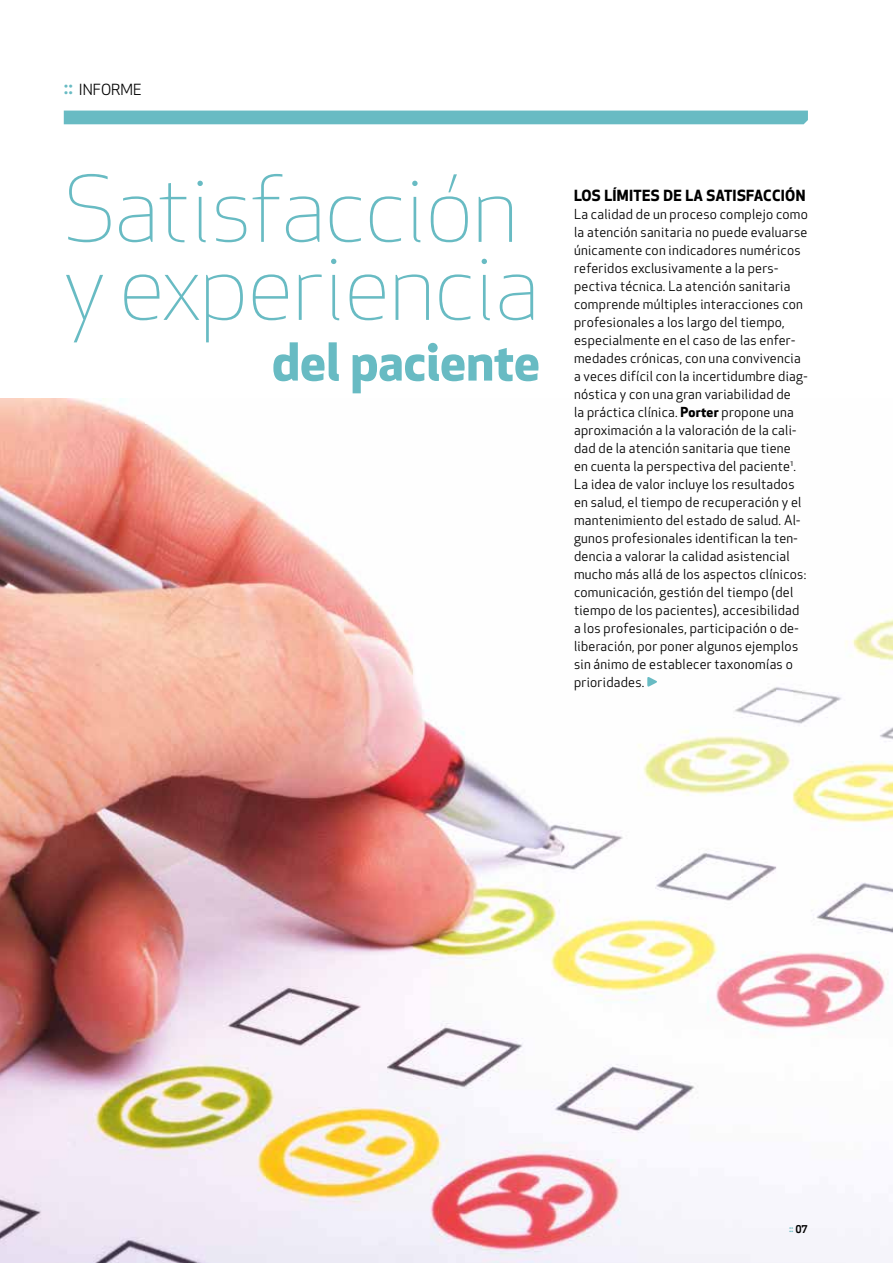
<style>
.page{position:relative;width:893px;height:1263px;background:#fff}
.page>*{position:absolute;margin:0;border:0;box-sizing:border-box;transform-origin:0 0}
.t1{font:300 90px/78px "Apex New";letter-spacing:-.01em;color:#68bbc3}
.t2{font:700 51px "Apex New";color:#68bbc3}
.t3{font:700 15px "Apex New";letter-spacing:.02em;color:#000}
.t4{font:15px "Apex New";color:#000}
.t5{font:13.5px/18px "Apex New";letter-spacing:.02em;color:#000}
.t6{font:500 10.5px "Apex New";color:#68bbc3}
.s1{font-weight:500;font-size:21px;color:#68bbc3}
.s2{font-weight:700}
.s3{font-family:"Apex Serif";font-weight:700;color:#000}
</style>
<div class="page">
<img style="left:0;top:399px;width:893px;height:864px">
<div style="left:64px;top:111px;width:744px;height:13px;background:#68bbc3"></div>
<svg style="left:647px;top:676px;width:11px;height:11px"></svg>
<p class="t4" style="left:64px;top:80px;width:79px"><span class="s1">::</span> INFORME</p>
<h1 class="t1" style="left:64px;top:171px;width:477px">Satisfacción y experiencia</h1>
<h2 class="t2" style="left:272px;top:325px;width:269px">del paciente</h2>
<p class="t3" style="left:574px;top:184px;width:233px">LOS LÍMITES DE LA SATISFACCIÓN</p>
<p class="t5" style="left:574px;top:205px;width:235px">La calidad de un proceso complejo como la atención sanitaria no puede evaluarse únicamente con indicadores numéricos referidos exclusivamente a la pers&shy;pectiva técnica. La atención sanitaria comprende múltiples interacciones con profesionales a los largo del tiempo, especialmente en el caso de las enfer&shy;medades crónicas, con una convivencia a veces difícil con la incertidumbre diag&shy;nóstica y con una gran variabilidad de<br>la práctica clínica. <span class="s2">Porter</span> propone una aproximación a la valoración de la cali&shy;dad de la atención sanitaria que tiene en cuenta la perspectiva del paciente<sup>1</sup>.<br>La idea de valor incluye los resultados en salud, el tiempo de recuperación y el mantenimiento del estado de salud. Al&shy;gunos profesionales identifican la ten&shy;dencia a valorar la calidad asistencial mucho más allá de los aspectos clínicos: comunicación, gestión del tiempo (del tiempo de los pacientes), accesibilidad a los profesionales, participación o de&shy;liberación, por poner algunos ejemplos sin ánimo de establecer taxonomías o prioridades.</p>
<p class="t6" style="left:789px;top:1221px;width:20px">:: <span class="s3">07</span></p>
</div>
